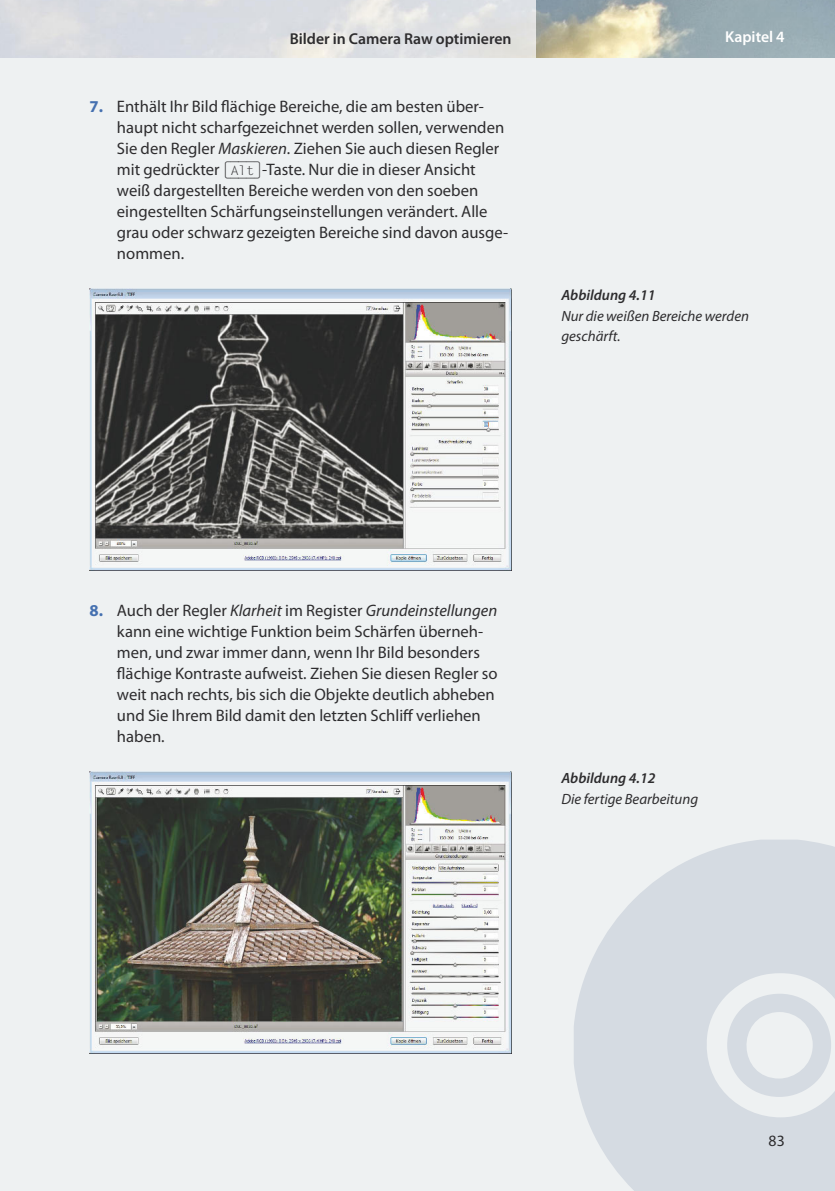
<style>
.page{position:relative;width:835px;height:1191px;background:#fff}
.page>*{position:absolute;margin:0;border:0;box-sizing:border-box;transform-origin:0 0}
.t1{font:16.62px/21px "Myriad Pro";color:#2d2c2e}
.t2{font:600 15.75px "Myriad Pro";color:#2d2c2e}
.t3{font:600 15.75px "Myriad Pro";color:#fff}
.t4{font:15.75px "Myriad Pro";color:#2d2c2e}
.t5{font:italic 14.88px/20.5px "Myriad Pro";color:#2d2c2e}
.t6{font:italic 600 14.88px "Myriad Pro";color:#2d2c2e}
.s1{font-weight:700;color:#4570b0}
.s2{font-style:italic}
.s3{font-family:"Ms Keyboard Regular AA";font-size:15.75px}
</style>
<div class="page">
<div style="left:0;top:56px;width:834px;height:1134px;background:#eef1f2"></div>
<svg style="left:574px;top:840px;width:260px;height:350px;fill:#d5dbe2"></svg>
<svg style="left:726px;top:993px;width:105px;height:103px"></svg>
<img style="left:0;top:0;width:536px;height:57px">
<img style="left:536px;top:0;width:298px;height:57px">
<img style="left:90px;top:289px;width:421px;height:281px">
<img style="left:90px;top:772px;width:421px;height:281px">
<p class="t2" style="left:290px;top:28px;width:223px">Bilder in Camera Raw optimieren</p>
<p class="t3" style="left:725px;top:26px;width:61px">Kapitel 4</p>
<p class="t1" style="left:117px;top:96px;width:393px;text-indent:-27px"><span class="s1">7.</span> Enthält Ihr Bild flächige Bereiche, die am besten über&shy;haupt nicht scharfgezeichnet werden sollen, verwenden Sie den Regler <span class="s2">Maskieren</span>. Ziehen Sie auch diesen Regler mit gedrückter <span class="s3">(Alt)</span>-Taste. Nur die in dieser Ansicht weiß dargestellten Bereiche werden von den soeben eingestellten Schärfungseinstellungen verändert. Alle grau oder schwarz gezeigten Bereiche sind davon ausge&shy;nommen.</p>
<p class="t6" style="left:561px;top:285px;width:96px">Abbildung 4.11</p>
<p class="t5" style="left:561px;top:305px;width:189px">Nur die weißen Bereiche werden geschärft.</p>
<p class="t1" style="left:117px;top:599px;width:382px;text-indent:-27px"><span class="s1">8.</span> Auch der Regler <span class="s2">Klarheit</span> im Register <span class="s2">Grundeinstellungen </span>kann eine wichtige Funktion beim Schärfen überneh&shy;men, und zwar immer dann, wenn Ihr Bild besonders flächige Kontraste aufweist. Ziehen Sie diesen Regler so weit nach rechts, bis sich die Objekte deutlich abheben und Sie Ihrem Bild damit den letzten Schliff verliehen haben.</p>
<p class="t6" style="left:561px;top:768px;width:96px">Abbildung 4.12</p>
<p class="t5" style="left:561px;top:788px;width:138px">Die fertige Bearbeitung</p>
<p class="t4" style="left:768px;top:1131px;width:18px">83</p>
</div>
